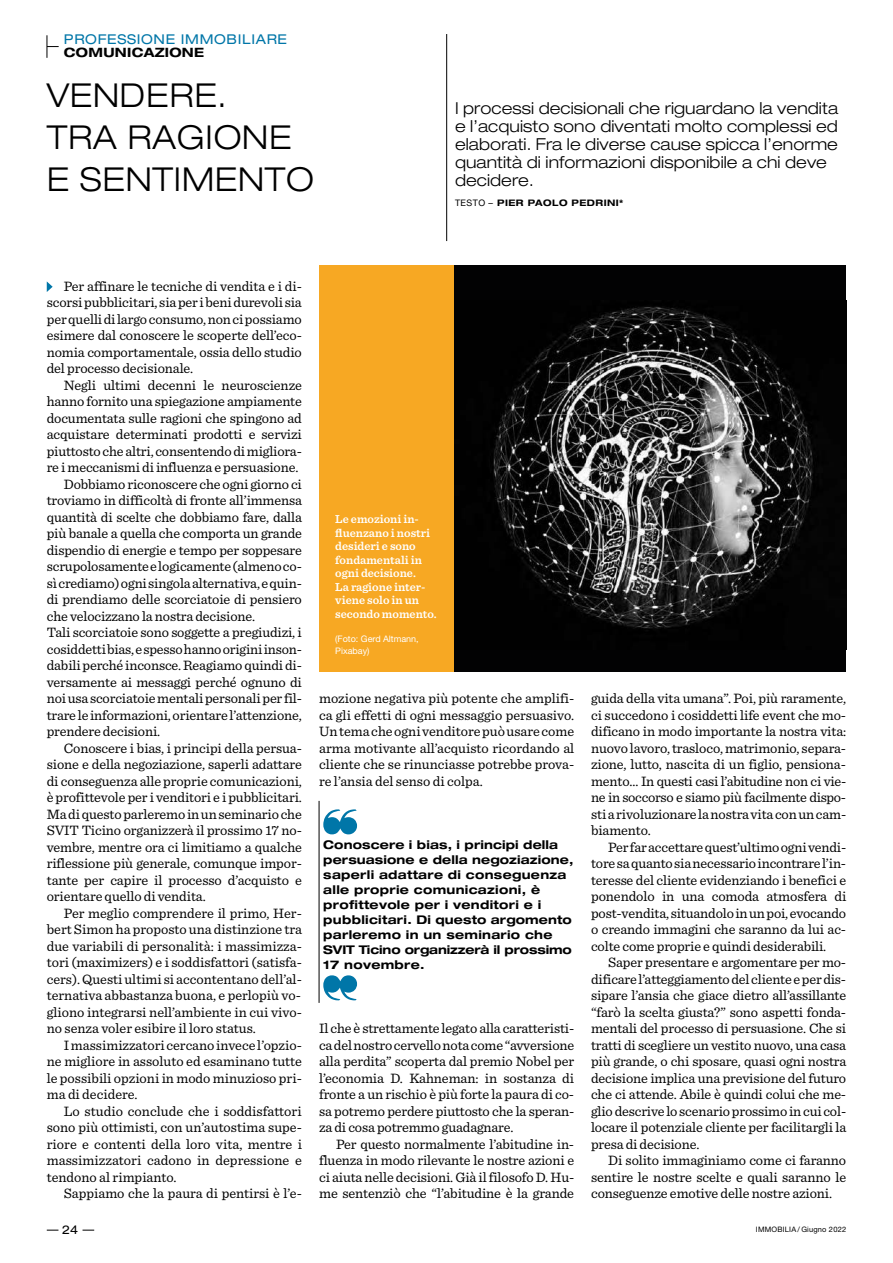
<style>
.page{position:relative;width:893px;height:1263px;background:#fff}
.page>*{position:absolute;margin:0;border:0;box-sizing:border-box;transform-origin:0 0}
.t1{font:300 expanded 33px/42px "Helvetica Neue LT Std";letter-spacing:.025em;color:#000}
.t2{font:300 expanded 16.5px/18px "Helvetica Neue LT Std";letter-spacing:.005em;color:#000}
.t3{font:14.25px/16.5px "Sentinel";letter-spacing:-.01em;color:#000;text-align:justify}
.t4{font:expanded 13.5px "Helvetica Neue LT Std";letter-spacing:.05em;color:#0076a8}
.t5{font:700 expanded 12.9px "Helvetica Neue LT Std";letter-spacing:.025em;color:#000}
.t6{font:700 expanded 12px/15px "Helvetica Neue LT Std";letter-spacing:.025em;color:#000}
.t7{font:600 12px/13.5px "Sentinel";color:#fff}
.t8{font:expanded 12px "Helvetica Neue LT Std";color:#000}
.t9{font:9px/12px "Helvetica Neue LT Std";color:#fff}
.t10{font:700 expanded 9px "Helvetica Neue LT Std";letter-spacing:.05em;color:#000}
.t11{font:7.5px "Helvetica Neue LT Std";letter-spacing:.025em;color:#000}
.s1{font-weight:400;font-stretch:normal}
</style>
<div class="page">
<hr style="left:446px;top:34px;width:1px;height:207px;background:#000">
<svg style="left:47px;top:35px;width:12px;height:23px"></svg>
<svg style="left:47px;top:281px;width:6px;height:11px"></svg>
<div style="left:319px;top:265px;width:135px;height:407px;background:#f7a823"></div>
<svg style="left:323px;top:809px;width:34px;height:25px"></svg>
<svg style="left:323px;top:975px;width:34px;height:25px"></svg>
<hr style="left:319px;top:801px;width:1px;height:202px;background:#000">
<div style="left:454px;top:265px;width:392px;height:407px;background:#020203"></div>
<img style="left:493px;top:306px;width:320px;height:323px">
<p class="t4" style="left:64px;top:31px;width:225px">PROFESSIONE IMMOBILIARE</p>
<p class="t5" style="left:64px;top:44px;width:142px">COMUNICAZIONE</p>
<h1 class="t1" style="left:47px;top:74px;width:269px">VENDERE.<br>TRA RAGIONE<br>E SENTIMENTO</h1>
<p class="t2" style="left:455px;top:99px;width:385px">I processi decisionali che riguardano la vendita e l’acquisto sono diventati molto complessi ed elaborati. Fra le diverse cause spicca l’enorme quantità di informazioni disponibile a chi deve decidere.</p>
<p class="t10" style="left:455px;top:197px;width:170px"><span class="s1">TESTO –</span> PIER PAOLO PEDRINI*</p>
<p class="t3" style="left:47px;top:277px;width:257px;text-indent:17px">Per affinare le tecniche di vendita e i di&shy;scorsi pubblicitari, sia per i beni durevoli sia per quelli di largo consumo, non ci possiamo esimere dal conoscere le scoperte dell’eco&shy;nomia comportamentale, ossia dello studio del processo decisionale.</p>
<p class="t3" style="left:64px;top:376px;width:240px">Negli ultimi decenni le neuroscienze</p>
<p class="t3" style="left:47px;top:392px;width:257px">hanno fornito una spiegazione ampiamente</p>
<p class="t3" style="left:47px;top:409px;width:257px">documentata sulle ragioni che spingono ad</p>
<p class="t3" style="left:47px;top:425px;width:257px">acquistare determinati prodotti e servizi</p>
<p class="t3" style="left:47px;top:442px;width:257px">piuttosto che altri, consentendo di migliora-</p>
<p class="t3" style="left:47px;top:458px;width:253px">re i meccanismi di influenza e persuasione.</p>
<p class="t3" style="left:64px;top:475px;width:240px">Dobbiamo riconoscere che ogni giorno ci</p>
<p class="t3" style="left:47px;top:491px;width:257px">troviamo in difficoltà di fronte all’immensa</p>
<p class="t3" style="left:47px;top:508px;width:257px">quantità di scelte che dobbiamo fare, dalla</p>
<p class="t3" style="left:47px;top:524px;width:257px">più banale a quella che comporta un grande</p>
<p class="t3" style="left:47px;top:541px;width:257px">dispendio di energie e tempo per soppesare</p>
<p class="t3" style="left:47px;top:557px;width:257px">scrupolosamente e logicamente (almeno co-</p>
<p class="t3" style="left:47px;top:574px;width:257px">sì crediamo) ogni singola alternativa, e quin-</p>
<p class="t3" style="left:47px;top:590px;width:257px">di prendiamo delle scorciatoie di pensiero</p>
<p class="t3" style="left:47px;top:607px;width:210px">che velocizzano la nostra decisione.</p>
<p class="t3" style="left:47px;top:623px;width:257px">Tali scorciatoie sono soggette a pregiudizi, i</p>
<p class="t3" style="left:47px;top:640px;width:257px">cosiddetti bias, e spesso hanno origini inson-</p>
<p class="t3" style="left:47px;top:656px;width:257px">dabili perché inconsce. Reagiamo quindi di-</p>
<p class="t3" style="left:47px;top:673px;width:257px">versamente ai messaggi perché ognuno di</p>
<p class="t3" style="left:47px;top:689px;width:257px">noi usa scorciatoie mentali personali per fil-</p>
<p class="t3" style="left:47px;top:706px;width:257px">trare le informazioni, orientare l’attenzione,</p>
<p class="t3" style="left:47px;top:722px;width:115px">prendere decisioni.</p>
<p class="t3" style="left:64px;top:739px;width:240px">Conoscere i bias, i principi della persua-</p>
<p class="t3" style="left:47px;top:755px;width:257px">sione e della negoziazione, saperli adattare</p>
<p class="t3" style="left:47px;top:772px;width:257px">di conseguenza alle proprie comunicazioni,</p>
<p class="t3" style="left:47px;top:788px;width:257px">è profittevole per i venditori e i pubblicitari.</p>
<p class="t3" style="left:47px;top:805px;width:257px">Ma di questo parleremo in un seminario che</p>
<p class="t3" style="left:47px;top:821px;width:257px">SVIT Ticino organizzerà il prossimo 17 no-</p>
<p class="t3" style="left:47px;top:838px;width:257px">vembre, mentre ora ci limitiamo a qualche</p>
<p class="t3" style="left:47px;top:854px;width:257px">riflessione più generale, comunque impor-</p>
<p class="t3" style="left:47px;top:871px;width:257px">tante per capire il processo d’acquisto e</p>
<p class="t3" style="left:47px;top:887px;width:161px">orientare quello di vendita.</p>
<p class="t3" style="left:64px;top:904px;width:240px">Per meglio comprendere il primo, Her-</p>
<p class="t3" style="left:47px;top:920px;width:257px">bert Simon ha proposto una distinzione tra</p>
<p class="t3" style="left:47px;top:937px;width:257px">due variabili di personalità: i massimizza-</p>
<p class="t3" style="left:47px;top:953px;width:257px">tori (maximizers) e i soddisfattori (satisfa-</p>
<p class="t3" style="left:47px;top:970px;width:257px">cers). Questi ultimi si accontentano dell’al-</p>
<p class="t3" style="left:47px;top:986px;width:256px">ternativa abbastanza buona, e perlopiù vo-</p>
<p class="t3" style="left:47px;top:1003px;width:257px">gliono integrarsi nell’ambiente in cui vivo-</p>
<p class="t3" style="left:47px;top:1019px;width:210px">no senza voler esibire il loro status.</p>
<p class="t3" style="left:64px;top:1036px;width:240px">I massimizzatori cercano invece l’opzio-</p>
<p class="t3" style="left:47px;top:1052px;width:257px">ne migliore in assoluto ed esaminano tutte</p>
<p class="t3" style="left:47px;top:1069px;width:257px">le possibili opzioni in modo minuzioso pri-</p>
<p class="t3" style="left:47px;top:1085px;width:92px">ma di decidere.</p>
<p class="t3" style="left:64px;top:1102px;width:239px">Lo studio conclude che i soddisfattori</p>
<p class="t3" style="left:47px;top:1118px;width:257px">sono più ottimisti, con un’autostima supe-</p>
<p class="t3" style="left:47px;top:1135px;width:257px">riore e contenti della loro vita, mentre i</p>
<p class="t3" style="left:47px;top:1151px;width:257px">massimizzatori cadono in depressione e</p>
<p class="t3" style="left:47px;top:1168px;width:131px">tendono al rimpianto.</p>
<p class="t3" style="left:64px;top:1184px;width:240px">Sappiamo che la paura di pentirsi è l’e-</p>
<p class="t7" style="left:335px;top:512px;width:103px">Le emozioni in&shy;fluenzano i nostri desideri e sono fondamentali in ogni decisione.<br>La ragione inter&shy;viene solo in un secondo momento.</p>
<p class="t9" style="left:335px;top:632px;width:85px">(Foto: Gerd Altmann,<br>Pixabay)</p>
<p class="t3" style="left:319px;top:689px;width:257px">mozione negativa più potente che amplifi&shy;ca gli effetti di ogni messaggio persuasivo.<br>Un tema che ogni venditore può usare come arma motivante all’acquisto ricordando al cliente che se rinunciasse potrebbe prova&shy;re l’ansia del senso di colpa.</p>
<p class="t6" style="left:323px;top:837px;width:252px">Conoscere i bias, i principi della persuasione e della negoziazione, saperli adattare di conseguenza alle proprie comunicazioni, è profittevole per i venditori e i pubblicitari. Di questo argomento parleremo in un seminario che<br>SVIT Ticino organizzerà il prossimo<br>17 novembre.</p>
<p class="t3" style="left:319px;top:1019px;width:257px">Il che è strettamente legato alla caratteristi&shy;ca del nostro cervello nota come “avversione alla perdita” scoperta dal premio Nobel per l’economia D. Kahneman: in sostanza di fronte a un rischio è più forte la paura di co&shy;sa potremo perdere piuttosto che la speran&shy;za di cosa potremmo guadagnare.</p>
<p class="t3" style="left:319px;top:1135px;width:257px;text-indent:17px">Per questo normalmente l’abitudine in&shy;fluenza in modo rilevante le nostre azioni e ci aiuta nelle decisioni. Già il filosofo D. Hu&shy;me sentenziò che “l’abitudine è la grande</p>
<p class="t3" style="left:591px;top:689px;width:257px">guida della vita umana”. Poi, più raramente, ci succedono i cosiddetti life event che mo&shy;dificano in modo importante la nostra vita: nuovo lavoro, trasloco, matrimonio, separa&shy;zione, lutto, nascita di un figlio, pensiona&shy;mento… In questi casi l’abitudine non ci vie&shy;ne in soccorso e siamo più facilmente dispo&shy;sti a rivoluzionare la nostra vita con un cam&shy;biamento.</p>
<p class="t3" style="left:591px;top:838px;width:257px;text-indent:17px">Per far accettare quest’ultimo ogni vendi&shy;tore sa quanto sia necessario incontrare l’in&shy;teresse del cliente evidenziando i benefici e ponendolo in una comoda atmosfera di post-vendita, situandolo in un poi, evocando o creando immagini che saranno da lui ac&shy;colte come proprie e quindi desiderabili.</p>
<p class="t3" style="left:591px;top:953px;width:257px;text-indent:17px">Saper presentare e argomentare per mo&shy;dificare l’atteggiamento del cliente e per dis&shy;sipare l’ansia che giace dietro all’assillante “farò la scelta giusta?” sono aspetti fonda&shy;mentali del processo di persuasione. Che si tratti di scegliere un vestito nuovo, una casa più grande, o chi sposare, quasi ogni nostra decisione implica una previsione del futuro che ci attende. Abile è quindi colui che me&shy;glio descrive lo scenario prossimo in cui col&shy;locare il potenziale cliente per facilitargli la presa di decisione.</p>
<p class="t3" style="left:591px;top:1151px;width:257px;text-indent:17px">Di solito immaginiamo come ci faranno sentire le nostre scelte e quali saranno le conseguenze emotive delle nostre azioni.</p>
<p class="t8" style="left:62px;top:1222px;width:18px">24</p>
<p class="t11" style="left:756px;top:1225px;width:92px">IMMOBILIA / Giugno 2022</p>
</div>
